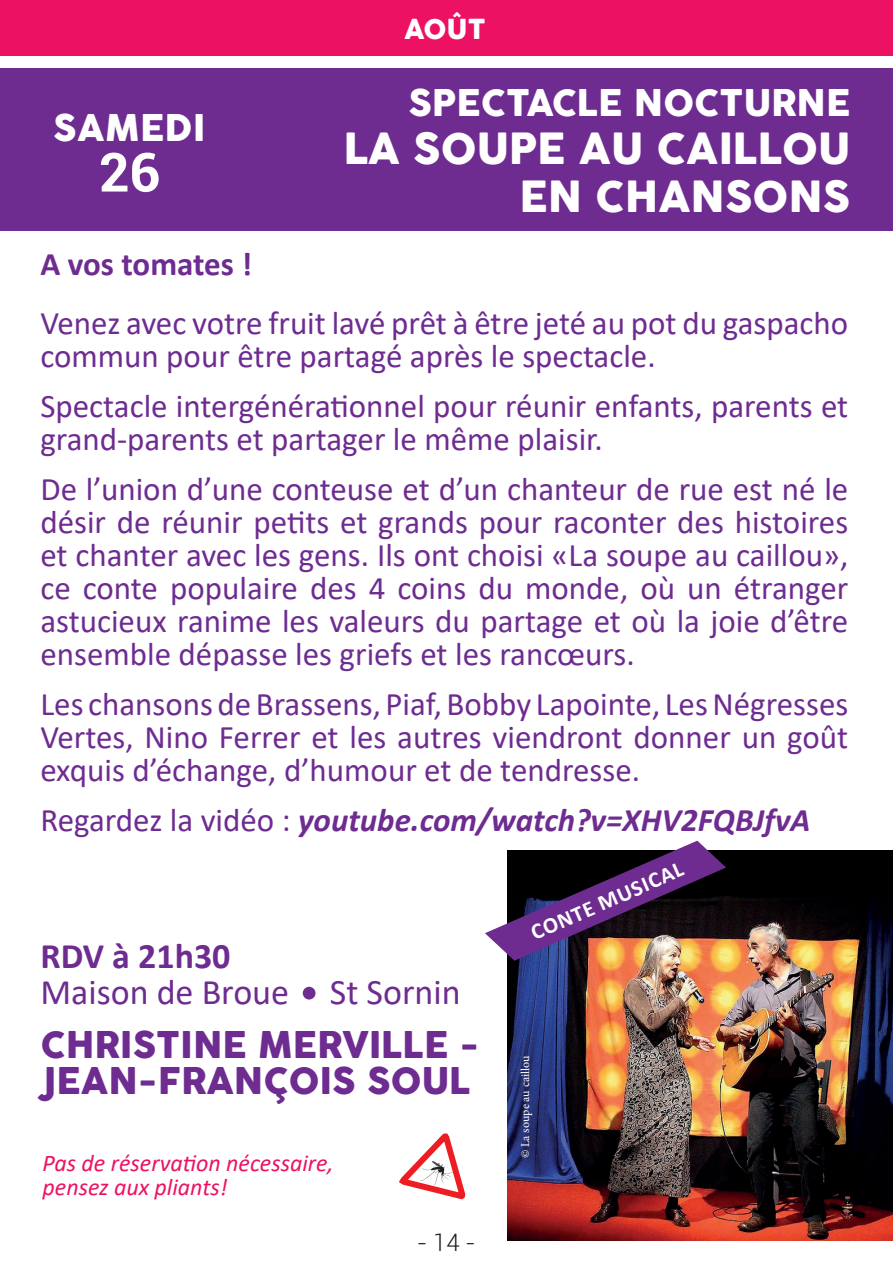
<style>
.page{position:relative;width:893px;height:1276px;background:#fff}
.page>*{position:absolute;margin:0;border:0;box-sizing:border-box;transform-origin:0 0}
.t1{font:700 54px "Roboto";color:#fff}
.t2{font:42px/48px "Cocogoose";color:#fff;text-align:right}
.t3{font:36px/36px "Cocogoose";color:#6e2c91}
.t4{font:36px "Cocogoose";color:#fff}
.t5{font:36px "Calibri";color:#6e2c91}
.t6{font:700 36px "Calibri";color:#6e2c91}
.t7{font:33px/33px "Calibri";color:#6e2c91}
.t8{font:italic 700 33px "Calibri";color:#6e2c91}
.t9{font:700 33px "Calibri";letter-spacing:-.005em;color:#6e2c91}
.t10{font:27px "Cocogoose";color:#fff}
.t11{font:italic 24px/24px "Calibri";color:#ec1163}
.t12{font:300 24px "Roboto";color:#231f20}
.t13{font:700 22.5px "Calibri";color:#fff}
.t14{font:12px "Minion Pro";color:#fff}
.s1{font-weight:400;font-style:normal}
</style>
<div class="page">
<div style="left:0;top:68px;width:893px;height:163px;background:#6e2c91"></div>
<div style="left:303px;top:986px;width:12px;height:13px;background:#6e2c91;border-radius:50%"></div>
<svg style="left:399px;top:1133px;width:67px;height:67px"></svg>
<img style="left:507px;top:850px;width:386px;height:390px">
<svg style="left:485px;top:840px;width:241px;height:120px"></svg>
<div style="left:0;top:0;width:893px;height:55px;background:#ec1163"></div>
<p class="t4" style="left:53px;top:102px;width:154px">SAMEDI</p>
<h1 class="t1" style="left:99px;top:134px;width:63px">26</h1>
<p class="t10" style="left:404px;top:11px;width:83px">AOÛT</p>
<p class="t4" style="left:409px;top:78px;width:443px">SPECTACLE NOCTURNE</p>
<p class="t2" style="left:344px;top:127px;width:508px">LA SOUPE AU CAILLOU<br>EN CHANSONS</p>
<p class="t9" style="left:40px;top:241px;width:213px">A vos tomates !</p>
<p class="t7" style="left:40px;top:305px;width:809px">Venez avec votre fruit lavé prêt à être jeté au pot du gaspacho commun pour être partagé après le spectacle.</p>
<p class="t7" style="left:40px;top:388px;width:809px">Spectacle intergénérationnel pour réunir enfants, parents et grand-parents et partager le même plaisir.</p>
<p class="t7" style="left:40px;top:471px;width:809px;text-align:justify">De l’union d’une conteuse et d’un chanteur de rue est né le désir de réunir petits et grands pour raconter des histoires et chanter avec les gens. Ils ont choisi «La soupe au caillou», ce conte populaire des 4 coins du monde, où un étranger astucieux ranime les valeurs du partage et où la joie d’être ensemble dépasse les griefs et les rancœurs.</p>
<p class="t7" style="left:40px;top:686px;width:809px;text-align:justify">Les chansons de Brassens, Piaf, Bobby Lapointe, Les Négresses Vertes, Nino Ferrer et les autres viendront donner un goût exquis d’échange, d’humour et de tendresse.</p>
<p class="t8" style="left:40px;top:796px;width:772px"><span class="s1">Regardez la vidéo :</span> youtube.com/watch?v=XHV2FQBJfvA</p>
<p class="t6" style="left:40px;top:930px;width:192px">RDV à 21h30</p>
<p class="t5" style="left:40px;top:966px;width:422px">Maison de Broue St Sornin</p>
<p class="t3" style="left:40px;top:1028px;width:440px">CHRISTINE MERVILLE -<br>JEAN-FRANÇOIS SOUL</p>
<p class="t11" style="left:43px;top:1150px;width:293px">Pas de réservation nécessaire, pensez aux pliants!</p>
<p class="t12" style="left:417px;top:1226px;width:60px">- 14 -</p>
<p class="t13" style="left:526px;top:919px;width:166px;rotate:-24deg">CONTE MUSICAL</p>
<p class="t14" style="left:517px;top:1158px;width:104px;rotate:-90deg">© La soupe au caillou</p>
</div>
